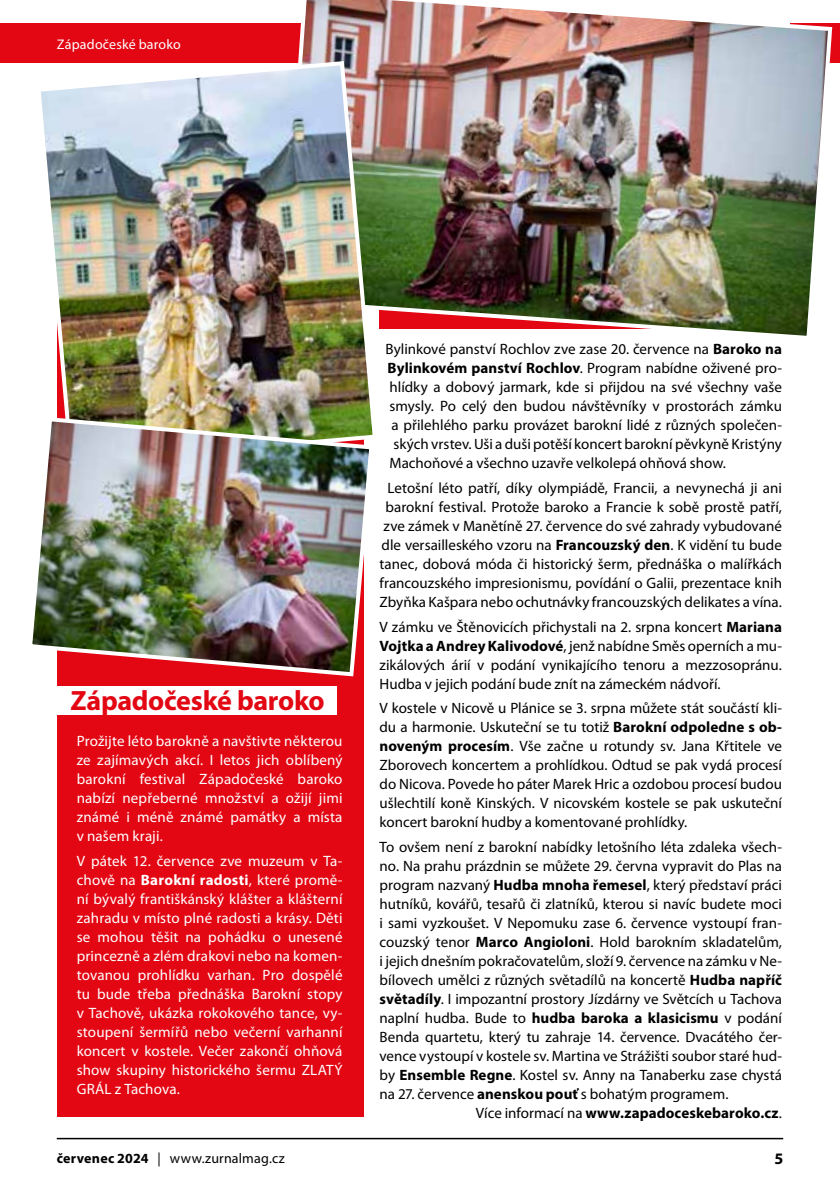
<style>
.page{position:relative;width:840px;height:1191px;background:#fff}
.page>*{position:absolute;margin:0;border:0;box-sizing:border-box;transform-origin:0 0}
.t1{font:700 28px "Myriad Pro";letter-spacing:-.01em;color:#e30613}
.t2{font:700 16px "Myriad Pro";color:#000}
.t3{font:15px/19px "Myriad Pro";color:#000;text-align:justify}
.t4{font:15px/19px "Myriad Pro";letter-spacing:.01em;color:#fff;text-align:justify}
.t5{font:700 15px "Myriad Pro";letter-spacing:.005em;color:#000}
.t6{font:14px "Myriad Pro";letter-spacing:.015em;color:#000}
.t7{font:14px "Myriad Pro";letter-spacing:.01em;color:#fff}
.s1{font-weight:700}
.s2{font-weight:400}
</style>
<div class="page">
<hr style="left:57px;top:1137px;width:725px;height:2px;background:#000">
<div style="left:0;top:23px;width:652px;height:39px;background:#e30613"></div>
<div style="left:789px;top:23px;width:50px;height:39px;background:#e30613"></div>
<div style="left:57px;top:96px;width:306px;height:1021px;background:#e30613"></div>
<img style="left:298px;top:0;width:535px;height:336px">
<div style="left:8px;top:686px;width:328px;height:28px;background:#fff"></div>
<img style="left:34px;top:59px;width:345px;height:356px">
<img style="left:32px;top:415px;width:341px;height:263px">
<p class="t7" style="left:57px;top:35px;width:125px">Západočeské baroko</p>
<h1 class="t1" style="left:71px;top:683px;width:255px">Západočeské baroko</h1>
<p class="t4" style="left:77px;top:731px;width:267px">Prožijte léto barokně a navštivte některou ze zajímavých akcí. I letos jich oblíbený barokní festival Západočeské baroko nabízí nepřeberné množství a ožijí jimi známé i méně známé památky a místa v našem kraji.</p>
<p class="t4" style="left:77px;top:851px;width:267px">V pátek 12. července zve muzeum v Ta&shy;chově na <span class="s1">Barokní radosti</span>, které promě&shy;ní bývalý františkánský klášter a klášterní zahradu v místo plné radosti a krásy. Děti se mohou těšit na pohádku o unesené princezně a zlém drakovi nebo na komen&shy;tovanou prohlídku varhan. Pro dospělé tu bude třeba přednáška Barokní stopy v Tachově, ukázka rokokového tance, vy&shy;stoupení šermířů nebo večerní varhanní koncert v kostele. Večer zakončí ohňová show skupiny historického šermu ZLATÝ GRÁL z Tachova.</p>
<p class="t3" style="left:385px;top:339px;width:398px">Bylinkové panství Rochlov zve zase 20. července na <span class="s1">Baroko na</span></p>
<p class="t3" style="left:387px;top:358px;width:396px"><span class="s1">Bylinkovém panství Rochlov</span>. Program nabídne oživené pro-</p>
<p class="t3" style="left:389px;top:377px;width:393px">hlídky a dobový jarmark, kde si přijdou na své všechny vaše</p>
<p class="t3" style="left:389px;top:396px;width:393px">smysly. Po celý den budou návštěvníky v prostorách zámku</p>
<p class="t3" style="left:391px;top:415px;width:391px">a přilehlého parku provázet barokní lidé z různých společen-</p>
<p class="t3" style="left:393px;top:434px;width:389px">ských vrstev. Uši a duši potěší koncert barokní pěvkyně Kristýny</p>
<p class="t3" style="left:389px;top:453px;width:338px">Machoňové a všechno uzavře velkolepá ohňová show.</p>
<p class="t3" style="left:379px;top:478px;width:404px;text-align:center">Letošní léto patří, díky olympiádě, Francii, a nevynechá ji ani barokní festival. Protože baroko a Francie k sobě prostě patří, zve zámek v Manětíně 27. července do své zahrady vybudované dle versailleského vzoru na <span class="s1">Francouzský den</span>. K vidění tu bude tanec, dobová móda či historický šerm, přednáška o malířkách francouzského impresionismu, povídání o Galii, prezentace knih Zbyňka Kašpara nebo ochutnávky francouzských delikates a vína.</p>
<p class="t3" style="left:379px;top:617px;width:404px">V zámku ve Štěnovicích přichystali na 2. srpna koncert <span class="s1">Mariana Vojtka a Andrey Kalivodové</span>, jenž nabídne Směs operních a mu&shy;zikálových árií v podání vynikajícího tenoru a mezzosopránu.<br>Hudba v jejich podání bude znít na zámeckém nádvoří.</p>
<p class="t3" style="left:379px;top:698px;width:404px">V kostele v Nicově u Plánice se 3. srpna můžete stát součástí kli&shy;du a harmonie. Uskuteční se tu totiž <span class="s1">Barokní odpoledne s ob&shy;noveným procesím</span>. Vše začne u rotundy sv. Jana Křtitele ve Zborovech koncertem a prohlídkou. Odtud se pak vydá procesí do Nicova. Povede ho páter Marek Hric a ozdobou procesí budou ušlechtilí koně Kinských. V nicovském kostele se pak uskuteční koncert barokní hudby a komentované prohlídky.</p>
<p class="t3" style="left:379px;top:837px;width:404px">To ovšem není z barokní nabídky letošního léta zdaleka všech-</p>
<p class="t3" style="left:379px;top:856px;width:403px">no. Na prahu prázdnin se můžete 29. června vypravit do Plas na</p>
<p class="t3" style="left:379px;top:875px;width:404px">program nazvaný <span class="s1">Hudba mnoha řemesel</span>, který představí práci</p>
<p class="t3" style="left:379px;top:894px;width:404px">hutníků, kovářů, tesařů či zlatníků, kterou si navíc budete moci</p>
<p class="t3" style="left:379px;top:913px;width:403px">i sami vyzkoušet. V Nepomuku zase 6. července vystoupí fran-</p>
<p class="t3" style="left:379px;top:932px;width:403px">couzský tenor <span class="s1">Marco Angioloni</span>. Hold barokním skladatelům,</p>
<p class="t3" style="left:379px;top:951px;width:403px">i jejich dnešním pokračovatelům, složí 9. července na zámku v Ne-</p>
<p class="t3" style="left:379px;top:970px;width:404px">bílovech umělci z různých světadílů na koncertě <span class="s1">Hudba napříč</span></p>
<p class="t3" style="left:379px;top:989px;width:404px"><span class="s1">světadíly</span>. I impozantní prostory Jízdárny ve Světcích u Tachova</p>
<p class="t3" style="left:379px;top:1008px;width:403px">naplní hudba. Bude to <span class="s1">hudba baroka a klasicismu</span> v podání</p>
<p class="t3" style="left:379px;top:1027px;width:403px">Benda quartetu, který tu zahraje 14. července. Dvacátého čer-</p>
<p class="t3" style="left:379px;top:1046px;width:403px">vence vystoupí v kostele sv. Martina ve Strážišti soubor staré hud-</p>
<p class="t3" style="left:379px;top:1065px;width:403px">by <span class="s1">Ensemble Regne</span>. Kostel sv. Anny na Tanaberku zase chystá</p>
<p class="t3" style="left:379px;top:1084px;width:350px">na 27. července <span class="s1">anenskou pouť</span> s bohatým programem.</p>
<p class="t5" style="left:475px;top:1103px;width:307px"><span class="s2">Více informací na</span> www.zapadoceskebaroko.cz<span class="s2">.</span></p>
<p class="t6" style="left:57px;top:1149px;width:229px"><span class="s1">červenec 2024</span> | www.zurnalmag.cz</p>
<p class="t2" style="left:773px;top:1148px;width:10px">5</p>
</div>
